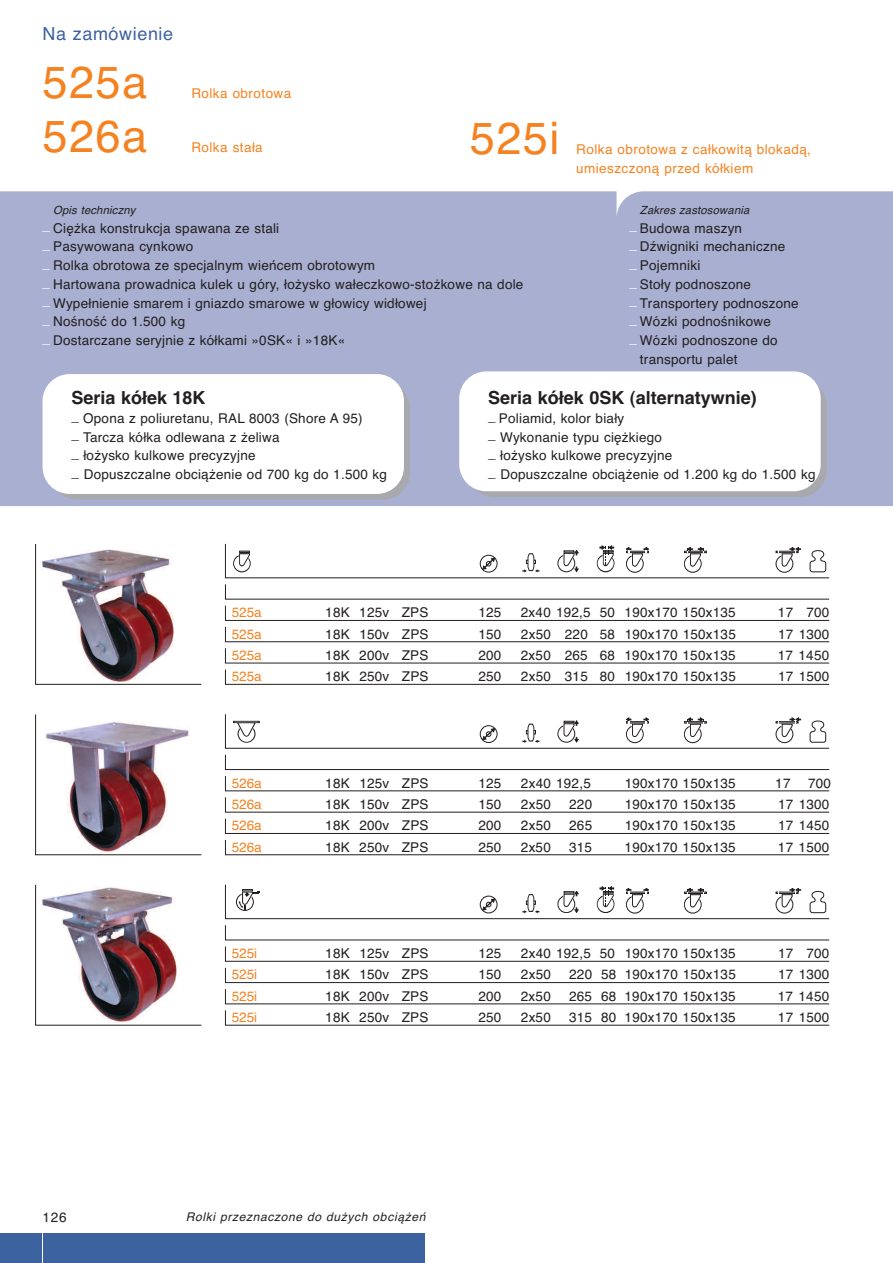
<style>
.page{position:relative;width:893px;height:1263px;background:#fff}
.page>*{position:absolute;margin:0;border:0;box-sizing:border-box;transform-origin:0 0}
.t1{font:45px "Helvetica CE";letter-spacing:.035em;color:#f58220}
.t2{font:700 18px "Helvetica CE";color:#231f20}
.t3{font:18px "Helvetica CE";letter-spacing:.035em;color:#3d62a0}
.t4{font:13.5px/18.8px "Helvetica CE";letter-spacing:.015em;color:#231f20}
.t5{font:13.5px/18.8px "Helvetica CE";letter-spacing:.035em;color:#f58220}
.t6{font:italic 12px "Helvetica CE";letter-spacing:.055em;color:#231f20}
.t7{font:italic 11.25px "Helvetica CE";letter-spacing:.015em;color:#231f20}
</style>
<div class="page">
<div style="left:0;top:1233px;width:425px;height:30px;background:#3d62a0"></div>
<hr style="left:42px;top:1233px;width:1px;height:30px;background:#fff">
<div style="left:0;top:191px;width:893px;height:315px;background:#a8afd0"></div>
<svg style="left:225px;top:1010px;width:604px;height:15px"></svg>
<svg style="left:225px;top:989px;width:604px;height:15px"></svg>
<svg style="left:225px;top:968px;width:604px;height:15px"></svg>
<svg style="left:225px;top:946px;width:604px;height:15px"></svg>
<svg style="left:225px;top:925px;width:604px;height:15px"></svg>
<svg style="left:225px;top:840px;width:604px;height:15px"></svg>
<svg style="left:225px;top:818px;width:604px;height:16px"></svg>
<svg style="left:225px;top:797px;width:604px;height:15px"></svg>
<svg style="left:225px;top:776px;width:604px;height:15px"></svg>
<svg style="left:225px;top:755px;width:604px;height:15px"></svg>
<svg style="left:225px;top:669px;width:604px;height:15px"></svg>
<svg style="left:225px;top:648px;width:604px;height:15px"></svg>
<svg style="left:225px;top:627px;width:604px;height:15px"></svg>
<svg style="left:225px;top:605px;width:604px;height:16px"></svg>
<svg style="left:225px;top:584px;width:604px;height:15px"></svg>
<svg style="left:225px;top:884px;width:604px;height:35px"></svg>
<svg style="left:225px;top:714px;width:604px;height:34px"></svg>
<div style="left:233px;top:721px;width:27px;height:2px;border:1px solid #231f20"></div>
<svg style="left:225px;top:544px;width:604px;height:34px"></svg>
<svg style="left:35px;top:885px;width:166px;height:140px"></svg>
<svg style="left:35px;top:714px;width:166px;height:141px"></svg>
<svg style="left:35px;top:544px;width:166px;height:140px"></svg>
<div style="left:38px;top:886px;width:163px;height:137px;background:#fff"></div>
<img style="left:39px;top:886px;width:139px;height:137px">
<div style="left:38px;top:716px;width:163px;height:137px;background:#fff"></div>
<img style="left:45px;top:722px;width:144px;height:131px">
<div style="left:38px;top:545px;width:163px;height:138px;background:#fff"></div>
<img style="left:39px;top:549px;width:136px;height:133px">
<div style="left:51px;top:382px;width:359px;height:118px;background:#a8a9ad;border-radius:27px"></div>
<div style="left:43px;top:374px;width:361px;height:120px;background:#fff;border-radius:27px"></div>
<svg style="left:468px;top:379px;width:359px;height:118px;background:#ababb0"></svg>
<div style="left:459px;top:371px;width:362px;height:120px;background:#fff;border-radius:27px"></div>
<h2 class="t3" style="left:43px;top:23px;width:132px">Na zamówienie</h2>
<h1 class="t1" style="left:43px;top:56px;width:106px">525a</h1>
<h1 class="t1" style="left:43px;top:110px;width:106px">526a</h1>
<p class="t5" style="left:191px;top:83px;width:101px">Rolka obrotowa</p>
<p class="t5" style="left:191px;top:137px;width:73px">Rolka stała</p>
<h1 class="t1" style="left:470px;top:112px;width:91px">525i</h1>
<p class="t7" style="left:53px;top:203px;width:84px">Opis techniczny</p>
<p class="t4" style="left:43px;top:219px;width:482px"><sup>_</sup> Ciężka konstrukcja spawana ze stali<br><sup>_</sup> Pasywowana cynkowo<br><sup>_</sup> Rolka obrotowa ze specjalnym wieńcem obrotowym<br><sup>_</sup> Hartowana prowadnica kulek u góry, łożysko wałeczkowo-stożkowe na dole <sup>_</sup> Wypełnienie smarem i gniazdo smarowe w głowicy widłowej<br><sup>_</sup> Nośność do 1.500 kg<br><sup>_</sup> Dostarczane seryjnie z kółkami »0SK« i »18K«</p>
<p class="t5" style="left:576px;top:140px;width:236px">Rolka obrotowa z całkowitą blokadą, umieszczoną przed kółkiem</p>
<p class="t7" style="left:640px;top:203px;width:111px">Zakres zastosowania</p>
<p class="t4" style="left:629px;top:219px;width:114px"><sup>_</sup> Budowa maszyn</p>
<p class="t4" style="left:629px;top:237px;width:157px"><sup>_</sup> Dźwigniki mechaniczne</p>
<p class="t4" style="left:629px;top:256px;width:72px"><sup>_</sup> Pojemniki</p>
<p class="t4" style="left:629px;top:275px;width:123px"><sup>_</sup> Stoły podnoszone</p>
<p class="t4" style="left:629px;top:294px;width:171px"><sup>_</sup> Transportery podnoszone</p>
<p class="t4" style="left:629px;top:312px;width:143px"><sup>_</sup> Wózki podnośnikowe</p>
<p class="t4" style="left:629px;top:331px;width:150px"><sup>_</sup> Wózki podnoszone do</p>
<p class="t4" style="left:640px;top:350px;width:99px">transportu palet</p>
<h2 class="t2" style="left:72px;top:387px;width:136px">Seria kółek 18K</h2>
<p class="t4" style="left:72px;top:409px;width:317px">_ Opona z poliuretanu, RAL 8003 (Shore A 95)<br>_ Tarcza kółka odlewana z żeliwa<br>_ łożysko kulkowe precyzyjne<br>_ Dopuszczalne obciążenie od 700 kg do 1.500 kg</p>
<h2 class="t2" style="left:488px;top:387px;width:270px">Seria kółek 0SK (alternatywnie)</h2>
<p class="t4" style="left:488px;top:409px;width:329px">_ Poliamid, kolor biały<br>_ Wykonanie typu ciężkiego<br>_ łożysko kulkowe precyzyjne<br>_ Dopuszczalne obciążenie od 1.200 kg do 1.500 kg</p>
<p class="t5" style="left:232px;top:603px;width:32px">525a</p>
<p class="t4" style="left:325px;top:603px;width:105px">18K 125v ZPS</p>
<p class="t4" style="left:478px;top:603px;width:24px">125</p>
<p class="t4" style="left:521px;top:603px;width:216px">2x40 192,5 50 190x170 150x135</p>
<p class="t4" style="left:778px;top:603px;width:53px">17 700</p>
<p class="t5" style="left:232px;top:624px;width:32px">525a</p>
<p class="t4" style="left:325px;top:624px;width:105px">18K 150v ZPS</p>
<p class="t4" style="left:478px;top:624px;width:24px">150</p>
<p class="t4" style="left:521px;top:624px;width:216px">2x50 220 58 190x170 150x135</p>
<p class="t4" style="left:778px;top:624px;width:53px">17 1300</p>
<p class="t5" style="left:232px;top:646px;width:32px">525a</p>
<p class="t4" style="left:325px;top:646px;width:105px">18K 200v ZPS</p>
<p class="t4" style="left:478px;top:646px;width:24px">200</p>
<p class="t4" style="left:521px;top:646px;width:216px">2x50 265 68 190x170 150x135</p>
<p class="t4" style="left:778px;top:646px;width:53px">17 1450</p>
<p class="t5" style="left:232px;top:667px;width:32px">525a</p>
<p class="t4" style="left:325px;top:667px;width:105px">18K 250v ZPS</p>
<p class="t4" style="left:478px;top:667px;width:24px">250</p>
<p class="t4" style="left:521px;top:667px;width:216px">2x50 315 80 190x170 150x135</p>
<p class="t4" style="left:778px;top:667px;width:53px">17 1500</p>
<p class="t5" style="left:232px;top:774px;width:32px">526a</p>
<p class="t4" style="left:325px;top:774px;width:105px">18K 125v ZPS</p>
<p class="t4" style="left:478px;top:774px;width:24px">125</p>
<p class="t4" style="left:521px;top:774px;width:71px">2x40 192,5</p>
<p class="t4" style="left:625px;top:774px;width:113px">190x170 150x135</p>
<p class="t4" style="left:775px;top:774px;width:17px">17</p>
<p class="t4" style="left:808px;top:774px;width:24px">700</p>
<p class="t5" style="left:232px;top:795px;width:32px">526a</p>
<p class="t4" style="left:325px;top:795px;width:105px">18K 150v ZPS</p>
<p class="t4" style="left:478px;top:795px;width:24px">150</p>
<p class="t4" style="left:521px;top:795px;width:31px">2x50</p>
<p class="t4" style="left:569px;top:795px;width:24px">220</p>
<p class="t4" style="left:625px;top:795px;width:113px">190x170 150x135</p>
<p class="t4" style="left:778px;top:795px;width:53px">17 1300</p>
<p class="t5" style="left:232px;top:816px;width:32px">526a</p>
<p class="t4" style="left:325px;top:816px;width:105px">18K 200v ZPS</p>
<p class="t4" style="left:478px;top:816px;width:24px">200</p>
<p class="t4" style="left:521px;top:816px;width:31px">2x50</p>
<p class="t4" style="left:569px;top:816px;width:24px">265</p>
<p class="t4" style="left:625px;top:816px;width:113px">190x170 150x135</p>
<p class="t4" style="left:778px;top:816px;width:53px">17 1450</p>
<p class="t5" style="left:232px;top:837px;width:32px">526a</p>
<p class="t4" style="left:325px;top:837px;width:105px">18K 250v ZPS</p>
<p class="t4" style="left:478px;top:837px;width:24px">250</p>
<p class="t4" style="left:521px;top:837px;width:31px">2x50</p>
<p class="t4" style="left:569px;top:837px;width:24px">315</p>
<p class="t4" style="left:625px;top:837px;width:113px">190x170 150x135</p>
<p class="t4" style="left:778px;top:837px;width:53px">17 1500</p>
<p class="t5" style="left:232px;top:944px;width:27px">525i</p>
<p class="t4" style="left:325px;top:944px;width:105px">18K 125v ZPS</p>
<p class="t4" style="left:478px;top:944px;width:24px">125</p>
<p class="t4" style="left:521px;top:944px;width:216px">2x40 192,5 50 190x170 150x135</p>
<p class="t4" style="left:778px;top:944px;width:53px">17 700</p>
<p class="t5" style="left:232px;top:965px;width:27px">525i</p>
<p class="t4" style="left:325px;top:965px;width:105px">18K 150v ZPS</p>
<p class="t4" style="left:478px;top:965px;width:24px">150</p>
<p class="t4" style="left:521px;top:965px;width:31px">2x50</p>
<p class="t4" style="left:569px;top:965px;width:168px">220 58 190x170 150x135</p>
<p class="t4" style="left:778px;top:965px;width:53px">17 1300</p>
<p class="t5" style="left:232px;top:987px;width:27px">525i</p>
<p class="t4" style="left:325px;top:987px;width:105px">18K 200v ZPS</p>
<p class="t4" style="left:478px;top:987px;width:24px">200</p>
<p class="t4" style="left:521px;top:987px;width:31px">2x50</p>
<p class="t4" style="left:569px;top:987px;width:168px">265 68 190x170 150x135</p>
<p class="t4" style="left:778px;top:987px;width:53px">17 1450</p>
<p class="t5" style="left:232px;top:1008px;width:27px">525i</p>
<p class="t4" style="left:325px;top:1008px;width:105px">18K 250v ZPS</p>
<p class="t4" style="left:478px;top:1008px;width:24px">250</p>
<p class="t4" style="left:521px;top:1008px;width:31px">2x50</p>
<p class="t4" style="left:569px;top:1008px;width:168px">315 80 190x170 150x135</p>
<p class="t4" style="left:778px;top:1008px;width:53px">17 1500</p>
<p class="t4" style="left:43px;top:1208px;width:26px">126</p>
<p class="t6" style="left:186px;top:1210px;width:241px">Rolki przeznaczone do dużych obciążeń</p>
</div>
